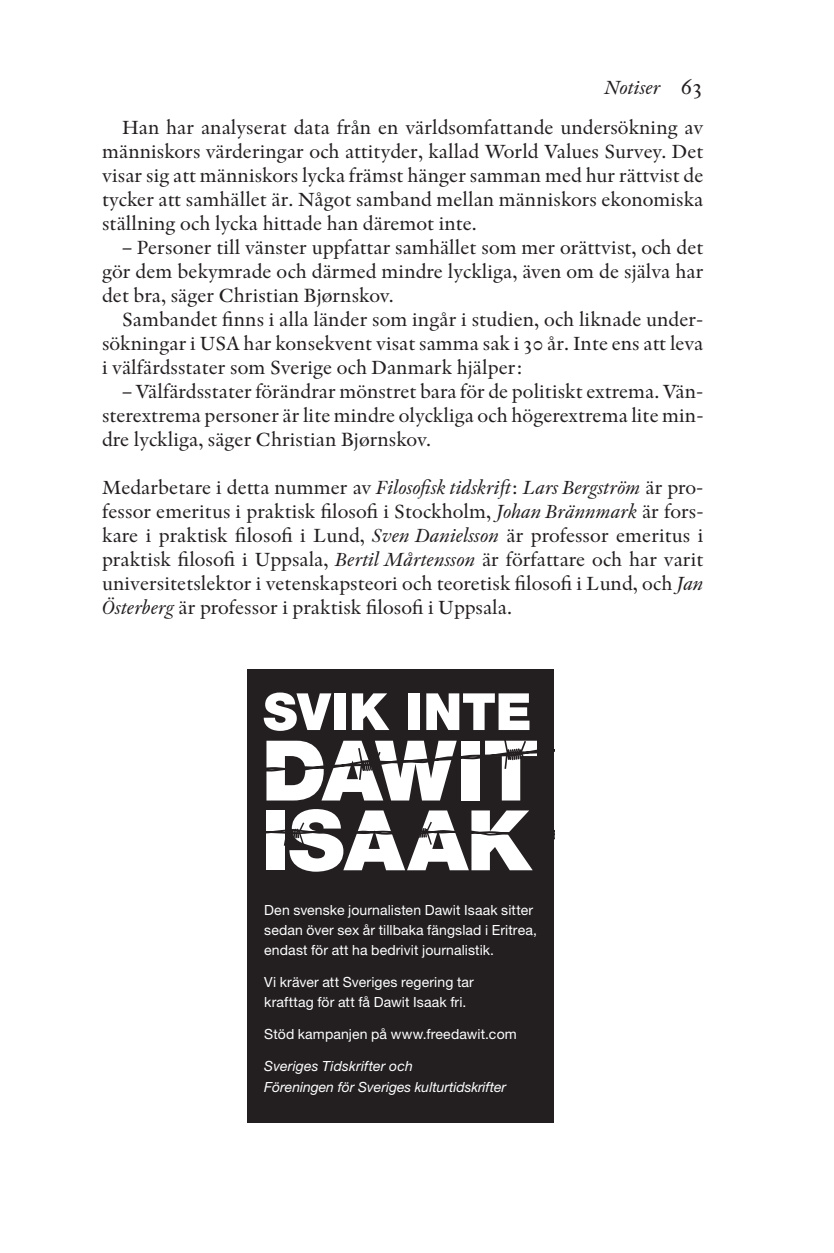
<style>
.page{position:relative;width:834px;height:1253px;background:#fff}
.page>*{position:absolute;margin:0;border:0;box-sizing:border-box;transform-origin:0 0}
.t1{font:900 83.8px/69.8px "Helvetica Neue LT Std";letter-spacing:-.015em;color:#fff}
.t2{font:900 51.4px "Helvetica Neue LT Std";letter-spacing:.005em;color:#fff}
.t3{font:20px/24px "Indigo Regular Os F";color:#231f20;text-align:justify}
.t4{font:20px "Indigo Italic Os F";color:#231f20}
.t5{font:14px/20px "Helvetica Neue LT Std";letter-spacing:.01em;color:#fff}
.t6{font:italic 14px/21px "Helvetica Neue LT Std";letter-spacing:-.005em;color:#fff}
.s1{font-family:"Indigo Regular Os F";font-size:22px}
.s2{font-family:"Indigo Italic Os F"}
</style>
<div class="page">
<div style="left:248px;top:669px;width:306px;height:454px;background:#231f20"></div>
<p class="t4" style="left:605px;top:76px;width:99px">Notiser <span class="s1">63</span></p>
<p class="t3" style="left:102px;top:115px;width:603px;text-indent:20px">Han har analyserat data från en världsomfattande undersökning av människors värderingar och attityder, kallad World Values Survey. Det visar sig att människors lycka främst hänger samman med hur rättvist de tycker att samhället är. Något samband mellan människors ekonomiska ställning och lycka hittade han däremot inte.</p>
<p class="t3" style="left:102px;top:235px;width:602px;text-indent:20px">– Personer till vänster uppfattar samhället som mer orättvist, och det gör dem bekymrade och därmed mindre lyckliga, även om de själva har det bra, säger Christian Bjørnskov.</p>
<p class="t3" style="left:102px;top:307px;width:602px;text-indent:20px">Sambandet finns i alla länder som ingår i studien, och liknade under&shy;sökningar i USA har konsekvent visat samma sak i 30 år. Inte ens att leva i välfärdsstater som Sverige och Danmark hjälper:</p>
<p class="t3" style="left:102px;top:379px;width:603px;text-indent:20px">– Välfärdsstater förändrar mönstret bara för de politiskt extrema. Vän&shy;sterextrema personer är lite mindre olyckliga och högerextrema lite min&shy;dre lyckliga, säger Christian Bjørnskov.</p>
<p class="t3" style="left:102px;top:475px;width:603px">Medarbetare i detta nummer av <span class="s2">Filosofisk tidskrift</span>: <span class="s2">Lars Bergström</span> är pro&shy;fessor emeritus i praktisk filosofi i Stockholm, <span class="s2">Johan Brännmark</span> är fors&shy;kare i praktisk filosofi i Lund, <span class="s2">Sven Danielsson</span> är professor emeritus i praktisk filosofi i Uppsala, <span class="s2">Bertil Mårtensson</span> är författare och har varit universitetslektor i vetenskapsteori och teoretisk filosofi i Lund, och <span class="s2">Jan Österberg</span> är professor i praktisk filosofi i Uppsala.</p>
<h2 class="t2" style="left:263px;top:681px;width:270px">SVIK INTE</h2>
<h1 class="t1" style="left:262px;top:735px;width:279px">DAWIT<br>ISAAK</h1>
<p class="t5" style="left:264px;top:900px;width:274px">Den svenske journalisten Dawit Isaak sitter sedan över sex år tillbaka fängslad i Eritrea, endast för att ha bedrivit journalistik.</p>
<p class="t5" style="left:264px;top:972px;width:211px">Vi kräver att Sveriges regering tar krafttag för att få Dawit Isaak fri.</p>
<p class="t5" style="left:264px;top:1024px;width:254px">Stöd kampanjen på www.freedawit.com</p>
<p class="t6" style="left:264px;top:1055px;width:243px">Sveriges Tidskrifter och<br>Föreningen för Sveriges kulturtidskrifter</p>
</div>
